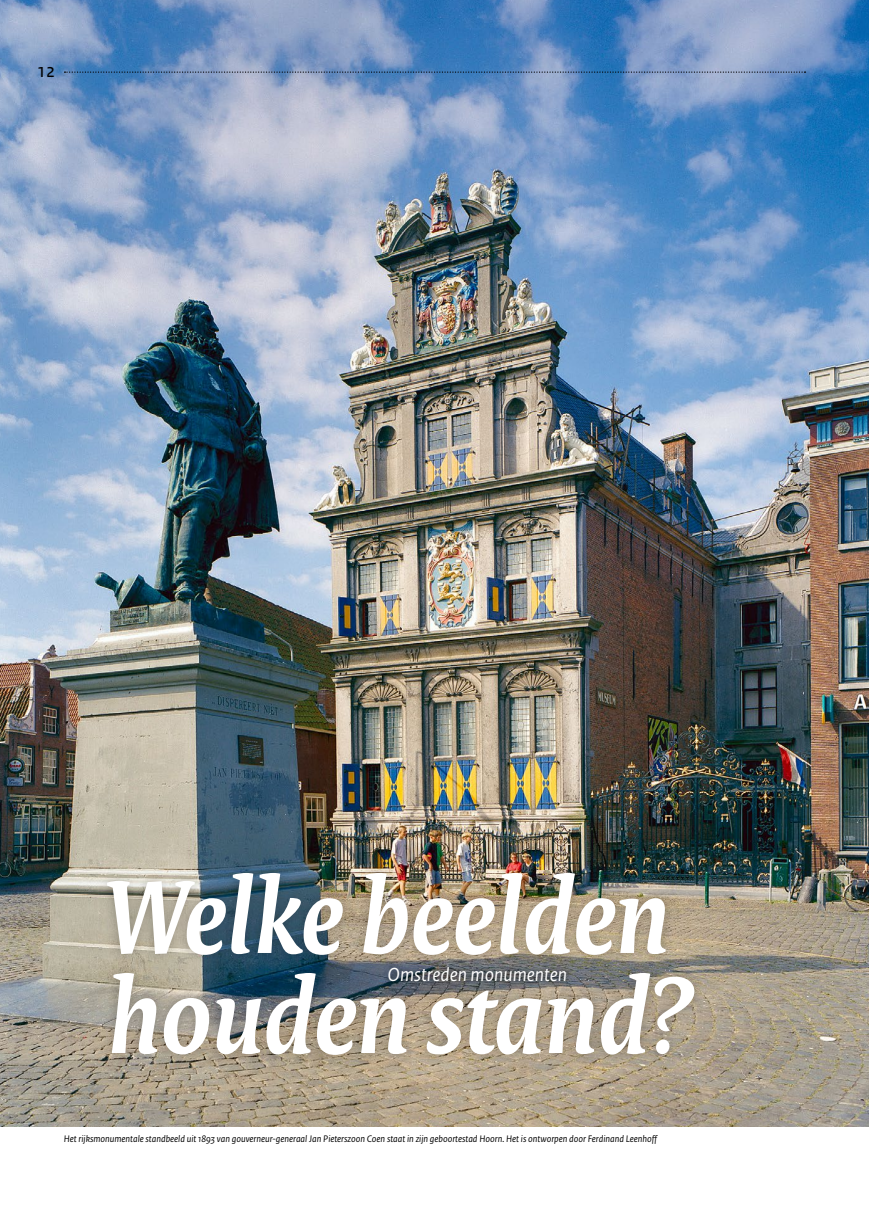
<style>
.page{position:relative;width:869px;height:1205px;background:#fff}
.page>*{position:absolute;margin:0;border:0;box-sizing:border-box;transform-origin:0 0}
._02_RO_kop_serif_ita{font:italic 700 111.12px "Rijksoverheid Serif";letter-spacing:-.005em;color:#fff}
._01_RO_chapeau{font:italic 20px "Rijksoverheid Sans Text";color:#fff}
.t1{font:20px "Rijksoverheid Sans Text";color:#000}
._09_RO_fotobijschrif{font:italic 10px "Rijksoverheid Sans Text";color:#000}
</style>
<div class="page">
<img style="left:0;top:0;width:868px;height:1127px">
<div style="left:96px;top:861px;width:609px;height:205px;background:#000;opacity:.25"></div>
<svg style="left:64px;top:71px;width:741px;height:2px"></svg>
<h2 class="t1" style="left:37px;top:59px;width:19px">12</h2>
<p class="_02_RO_kop_serif_ita" style="left:106px;top:850px;width:564px">Welke beelden</p>
<p class="_01_RO_chapeau" style="left:387px;top:963px;width:181px">Omstreden monumenten</p>
<p class="_02_RO_kop_serif_ita" style="left:106px;top:950px;width:590px">houden stand?</p>
<p class="_09_RO_fotobijschrif" style="left:64px;top:1133px;width:595px">Het rijksmonumentale standbeeld uit 1893 van gouverneur-generaal Jan Pieterszoon Coen staat in zijn geboortestad Hoorn. Het is ontworpen door Ferdinand Leenhoff</p>
</div>
